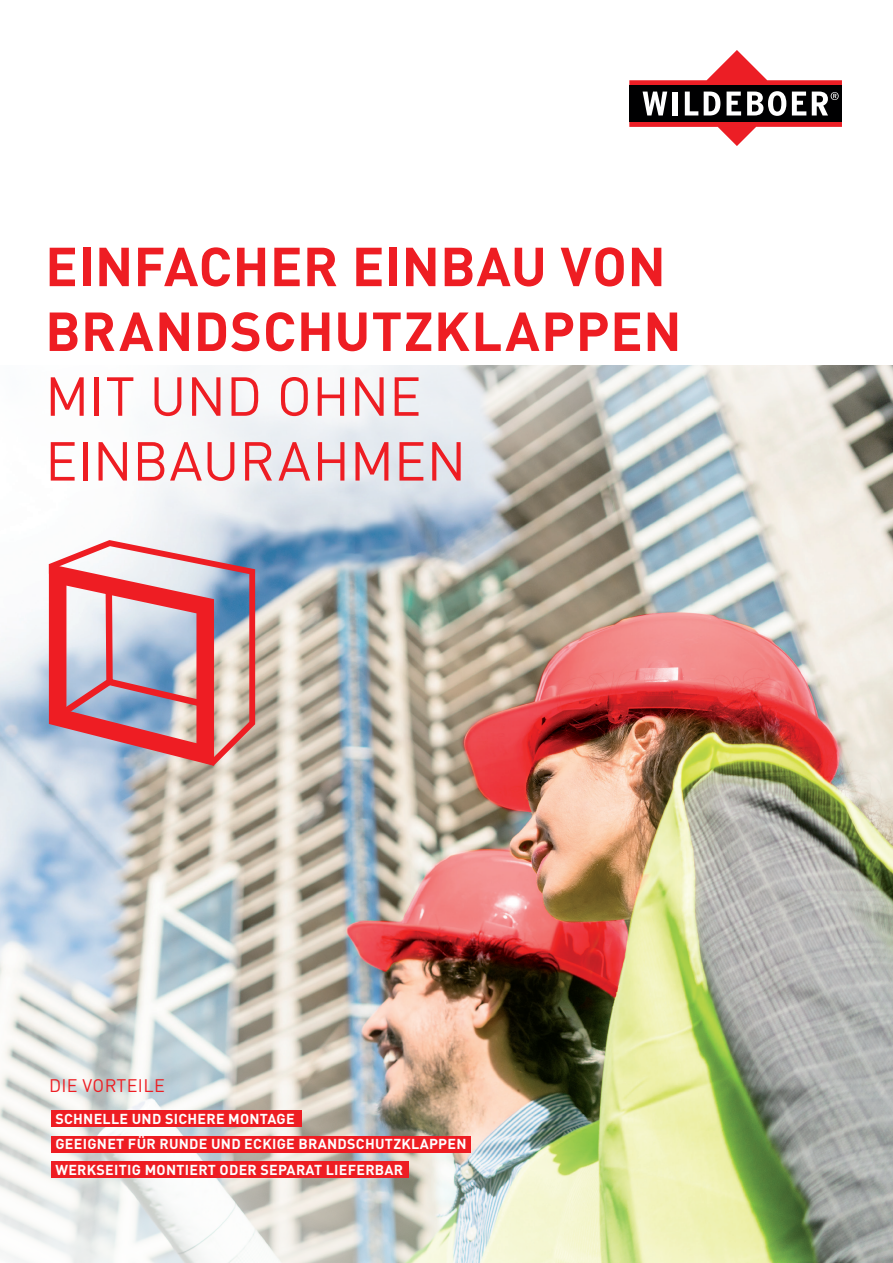
<style>
.page{position:relative;width:893px;height:1263px;background:#fff}
.page>*{position:absolute;margin:0;border:0;box-sizing:border-box;transform-origin:0 0}
.t1{font:700 54px/64.8px "DIN Pro";letter-spacing:.01em;color:#ee1d23}
.t2{font:54px/64.8px "DIN Pro";color:#ee1d23}
.t3{font:18px "DIN Pro";letter-spacing:.02em;color:#ee1d23}
.t4{font:700 14.25px "DIN Pro";letter-spacing:.02em;color:#fff}
</style>
<div class="page">
<img style="left:0;top:591px;width:893px;height:145px">
<svg style="left:629px;top:50px;width:213px;height:96px"></svg>
<img style="left:0;top:736px;width:893px;height:527px">
<svg style="left:48px;top:365px;width:845px;height:226px"></svg>
<svg style="left:49px;top:540px;width:206px;height:226px;background:#c9acb2"></svg>
<svg style="left:49px;top:564px;width:170px;height:202px;background:#cd8e9b"></svg>
<div style="left:51px;top:1135px;width:420px;height:17px;background:#ee1d23"></div>
<div style="left:51px;top:1110px;width:251px;height:17px;background:#ee1d23"></div>
<div style="left:51px;top:1161px;width:357px;height:17px;background:#ee1d23"></div>
<h1 class="t1" style="left:45px;top:228px;width:638px">EINFACHER EINBAU VON<br>BRANDSCHUTZKLAPPEN</h1>
<h1 class="t2" style="left:45px;top:359px;width:422px">MIT UND OHNE<br>EINBAURAHMEN</h1>
<p class="t3" style="left:49px;top:1072px;width:117px">DIE VORTEILE</p>
<p class="t4" style="left:55px;top:1106px;width:241px">SCHNELLE UND SICHERE MONTAGE</p>
<p class="t4" style="left:55px;top:1132px;width:413px">GEEIGNET FÜR RUNDE UND ECKIGE BRANDSCHUTZKLAPPEN</p>
<p class="t4" style="left:55px;top:1157px;width:349px">WERKSEITIG MONTIERT ODER SEPARAT LIEFERBAR</p>
</div>
